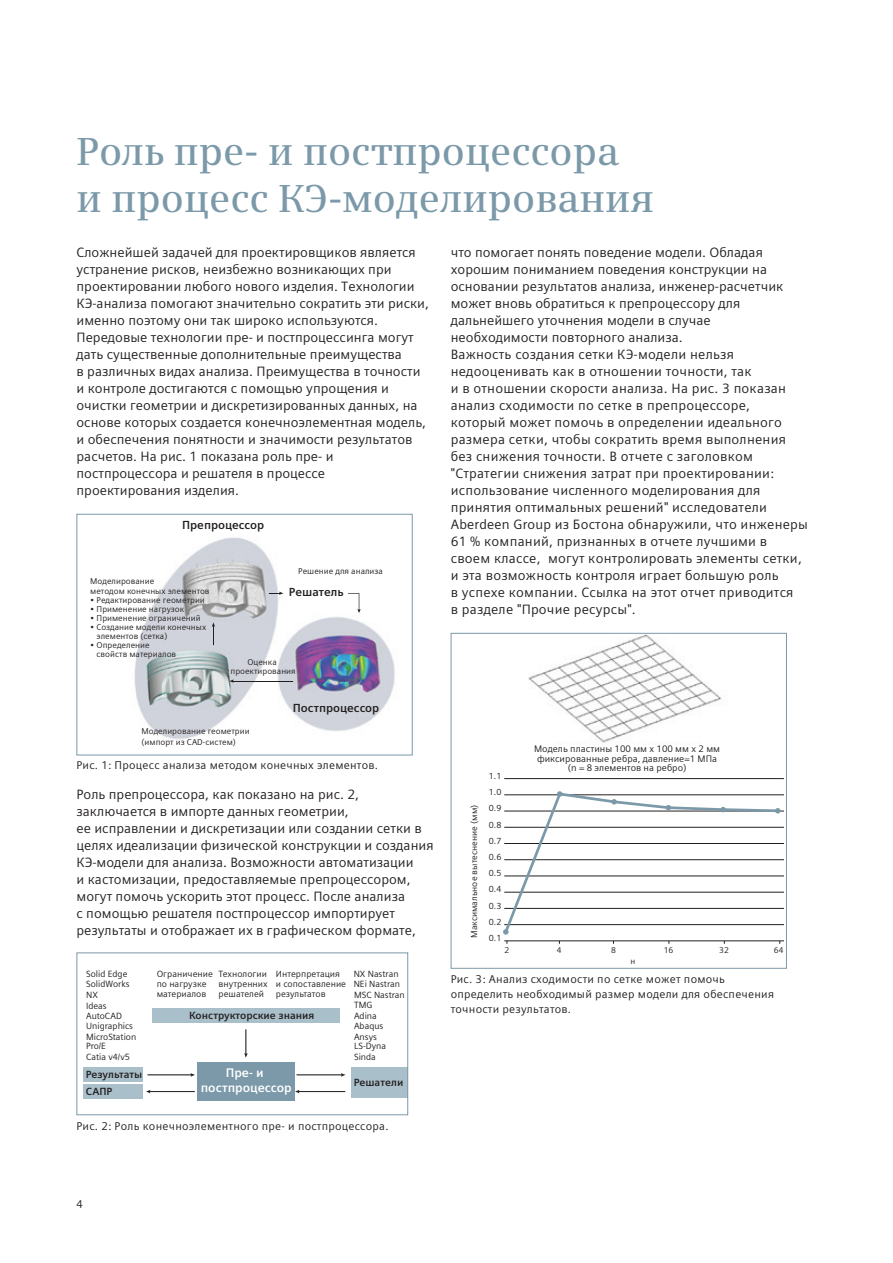
<style>
.page{position:relative;width:893px;height:1263px;background:#fff}
.page>*{position:absolute;margin:0;border:0;box-sizing:border-box;transform-origin:0 0}
._01_headline_26pt{font:600 39px/46.8px "Siemens Serif";color:#7b99a9}
._04__Copy___9pt_4mm{font:13.5px/17px "Siemens Sans Global";color:#231f20}
.t1{font:700 12.45px/15px "Siemens Sans";color:#fff;text-align:center}
.t2{font:700 11.7px "Siemens Sans";color:#231f20}
._06__Captions_footno{font:11.25px/14.9px "Siemens Sans Global";letter-spacing:.02em;color:#231f20}
._04__Marginals_7_5pt{font:11.25px "Siemens Sans Global";color:#231f20}
.t3{font:700 10.35px/16.6px "Siemens Sans";color:#231f20}
.t4{font:9.45px/9.4px "Siemens Sans";color:#231f20;text-align:center}
.t5{font:9px/10.4px "Siemens Sans";color:#231f20}
.t6{font:8.85px/16.2px "Siemens Sans";color:#231f20;text-align:justify}
.t7{font:8.4px/9.1px "Siemens Sans";color:#231f20}
</style>
<div class="page">
<img style="left:134px;top:537px;width:261px;height:203px">
<svg style="left:269px;top:591px;width:14px;height:4px"></svg>
<svg style="left:348px;top:593px;width:13px;height:20px"></svg>
<hr style="left:232px;top:681px;width:61px;height:1px;background:#231f20">
<svg style="left:230px;top:679px;width:4px;height:4px"></svg>
<svg style="left:212px;top:623px;width:3px;height:22px"></svg>
<div style="left:77px;top:514px;width:336px;height:241px;border:1px solid #7b99a9"></div>
<img style="left:528px;top:635px;width:194px;height:108px">
<hr style="left:504px;top:940px;width:280px;height:1px;background:#231f20">
<hr style="left:504px;top:924px;width:280px;height:1px;background:#231f20">
<hr style="left:504px;top:908px;width:280px;height:1px;background:#231f20">
<hr style="left:504px;top:892px;width:280px;height:1px;background:#231f20">
<hr style="left:504px;top:876px;width:280px;height:1px;background:#231f20">
<hr style="left:504px;top:859px;width:280px;height:1px;background:#231f20">
<hr style="left:504px;top:843px;width:280px;height:1px;background:#231f20">
<hr style="left:504px;top:827px;width:280px;height:1px;background:#231f20">
<hr style="left:504px;top:811px;width:280px;height:1px;background:#231f20">
<hr style="left:504px;top:794px;width:280px;height:1px;background:#231f20">
<hr style="left:504px;top:778px;width:280px;height:1px;background:#231f20">
<svg style="left:503px;top:791px;width:277px;height:144px"></svg>
<div style="left:451px;top:633px;width:336px;height:335px;border:1px solid #7b99a9"></div>
<div style="left:84px;top:1084px;width:59px;height:15px;background:#a9bfca"></div>
<div style="left:84px;top:1067px;width:59px;height:14px;background:#a9bfca"></div>
<div style="left:351px;top:1068px;width:57px;height:30px;background:#a9bfca"></div>
<div style="left:197px;top:1062px;width:98px;height:39px;background:#7b99a9"></div>
<div style="left:152px;top:1008px;width:187px;height:15px;background:#a9bfca"></div>
<hr style="left:148px;top:1074px;width:44px;height:1px;background:#231f20">
<svg style="left:190px;top:1073px;width:5px;height:4px"></svg>
<hr style="left:149px;top:1091px;width:46px;height:1px;background:#231f20">
<hr style="left:297px;top:1074px;width:45px;height:1px;background:#231f20">
<svg style="left:341px;top:1073px;width:4px;height:4px"></svg>
<hr style="left:298px;top:1091px;width:47px;height:1px;background:#231f20">
<svg style="left:244px;top:1029px;width:4px;height:28px"></svg>
<div style="left:77px;top:952px;width:331px;height:163px;border:1px solid #7b99a9"></div>
<hr style="left:892px;top:0;width:1px;height:1263px;background:#7b99a9">
<p class="_01_headline_26pt" style="left:77px;top:128px;width:579px">Роль пре- и постпроцессора и процесс КЭ-моделирования</p>
<p class="_04__Copy___9pt_4mm" style="left:77px;top:244px;width:354px">Сложнейшей задачей для проектировщиков является устранение рисков, неизбежно возникающих при проектировании любого нового изделия. Технологии КЭ-анализа помогают значительно сократить эти риски, именно поэтому они так широко используются.<br>Передовые технологии пре- и постпроцессинга могут дать существенные дополнительные преимущества<br>в различных видах анализа. Преимущества в точности и контроле достигаются с помощью упрощения и очистки геометрии и дискретизированных данных, на основе которых создается конечноэлементная модель, и обеспечения понятности и значимости результатов расчетов. На рис. 1 показана роль пре- и постпроцессора и решателя в процессе проектирования изделия.</p>
<p class="t2" style="left:182px;top:518px;width:83px">Препроцессор</p>
<p class="t7" style="left:90px;top:577px;width:121px">Моделирование<br>методом конечных элементов</p>
<p class="t7" style="left:90px;top:595px;width:116px">• Редактирование геометрии</p>
<p class="t7" style="left:90px;top:604px;width:96px">• Применение нагрузок</p>
<p class="t7" style="left:90px;top:613px;width:112px">• Применение ограничений</p>
<p class="t7" style="left:97px;top:623px;width:111px;text-indent:-6px">• Создание модели конечных элементов (сетка)</p>
<p class="t7" style="left:97px;top:641px;width:81px;text-indent:-6px">• Определение свойств материалов</p>
<p class="t7" style="left:298px;top:567px;width:86px">Решение для анализа</p>
<p class="t2" style="left:289px;top:586px;width:56px">Решатель</p>
<p class="t7" style="left:230px;top:658px;width:67px;text-align:center">Оценка проектирования</p>
<p class="t2" style="left:293px;top:701px;width:88px">Постпроцессор</p>
<p class="t7" style="left:142px;top:726px;width:110px;line-height:10.5px">Моделирование геометрии (импорт из CAD-систем)</p>
<p class="_06__Captions_footno" style="left:77px;top:758px;width:303px">Рис. 1: Процесс анализа методом конечных элементов.</p>
<p class="_04__Copy___9pt_4mm" style="left:77px;top:786px;width:359px">Роль препроцессора, как показано на рис. 2, заключается в импорте данных геометрии,<br>ее исправлении и дискретизации или создании сетки в целях идеализации физической конструкции и создания КЭ-модели для анализа. Возможности автоматизации<br>и кастомизации, предоставляемые препроцессором, могут помочь ускорить этот процесс. После анализа<br>с помощью решателя постпроцессор импортирует результаты и отображает их в графическом формате,</p>
<p class="t5" style="left:86px;top:969px;width:43px">Solid Edge</p>
<p class="t5" style="left:86px;top:990px;width:13px">NX</p>
<p class="t5" style="left:86px;top:979px;width:45px">SolidWorks</p>
<p class="t5" style="left:86px;top:1000px;width:22px">Ideas</p>
<p class="t5" style="left:86px;top:1011px;width:37px">AutoCAD</p>
<p class="t5" style="left:86px;top:1021px;width:48px">Unigraphics</p>
<p class="t5" style="left:86px;top:1031px;width:52px">MicroStation</p>
<p class="t5" style="left:86px;top:1041px;width:21px">Pro/E</p>
<p class="t5" style="left:86px;top:1052px;width:45px">Catia v4/v5</p>
<p class="t5" style="left:157px;top:968px;width:58px">Ограничение по нагрузке материалов</p>
<p class="t5" style="left:219px;top:968px;width:51px;text-align:justify">Технологии внутренних решателей</p>
<p class="t5" style="left:276px;top:968px;width:72px">Интерпретация и сопоставление результатов</p>
<p class="t3" style="left:189px;top:1007px;width:127px">Конструкторские знания</p>
<p class="t5" style="left:354px;top:969px;width:46px">NX Nastran</p>
<p class="t5" style="left:354px;top:1000px;width:20px">TMG</p>
<p class="t5" style="left:354px;top:979px;width:48px">NEi Nastran</p>
<p class="t5" style="left:354px;top:990px;width:52px">MSC Nastran</p>
<p class="t5" style="left:354px;top:1010px;width:24px">Adina</p>
<p class="t5" style="left:354px;top:1021px;width:34px">Abaqus<br>Ansys<br>LS-Dyna</p>
<p class="t5" style="left:354px;top:1052px;width:23px">Sinda</p>
<p class="t1" style="left:201px;top:1066px;width:92px">Пре- и постпроцессор</p>
<p class="t3" style="left:86px;top:1066px;width:58px">Результаты<br>САПР</p>
<p class="t3" style="left:354px;top:1074px;width:51px">Решатели</p>
<p class="_06__Captions_footno" style="left:77px;top:1118px;width:314px">Рис. 2: Роль конечноэлементного пре- и постпроцессора.</p>
<p class="_04__Copy___9pt_4mm" style="left:451px;top:244px;width:334px">что помогает понять поведение модели. Обладая хорошим пониманием поведения конструкции на основании результатов анализа, инженер-расчетчик может вновь обратиться к препроцессору для дальнейшего уточнения модели в случае необходимости повторного анализа.</p>
<p class="_04__Copy___9pt_4mm" style="left:451px;top:346px;width:359px">Важность создания сетки КЭ-модели нельзя недооценивать как в отношении точности, так<br>и в отношении скорости анализа. На рис. 3 показан анализ сходимости по сетке в препроцессоре, который может помочь в определении идеального размера сетки, чтобы сократить время выполнения без снижения точности. В отчете с заголовком "Стратегии снижения затрат при проектировании: использование численного моделирования для принятия оптимальных решений" исследователи Aberdeen Group из Бостона обнаружили, что инженеры 61 % компаний, признанных в отчете лучшими в своем классе, могут контролировать элементы сетки, и эта возможность контроля играет большую роль<br>в успехе компании. Ссылка на этот отчет приводится<br>в разделе "Прочие ресурсы".</p>
<p class="t4" style="left:534px;top:744px;width:188px">Модель пластины 100 мм x 100 мм x 2 мм фиксированные ребра, давление=1 МПа (n = 8 элементов на ребро)</p>
<p class="t6" style="left:489px;top:768px;width:14px">1.1<br>1.0<br>0.9<br>0.8<br>0.7<br>0.6<br>0.5<br>0.4<br>0.3<br>0.2<br>0.1</p>
<p class="t6" style="left:466px;top:938px;width:135px;rotate:-90deg">Максимальное вытеснение (мм)</p>
<p class="_06__Captions_footno" style="left:451px;top:972px;width:325px">Рис. 3: Анализ сходимости по сетке может помочь определить необходимый размер модели для обеспечения точности результатов.</p>
<p class="t7" style="left:504px;top:945px;width:6px">2</p>
<p class="t7" style="left:557px;top:945px;width:6px">4</p>
<p class="t7" style="left:611px;top:945px;width:6px">8</p>
<p class="t7" style="left:664px;top:945px;width:11px">16</p>
<p class="t7" style="left:719px;top:945px;width:11px">32</p>
<p class="t7" style="left:774px;top:945px;width:11px">64</p>
<p class="t7" style="left:630px;top:956px;width:6px">н</p>
<p class="_04__Marginals_7_5pt" style="left:77px;top:1195px;width:8px">4</p>
</div>
